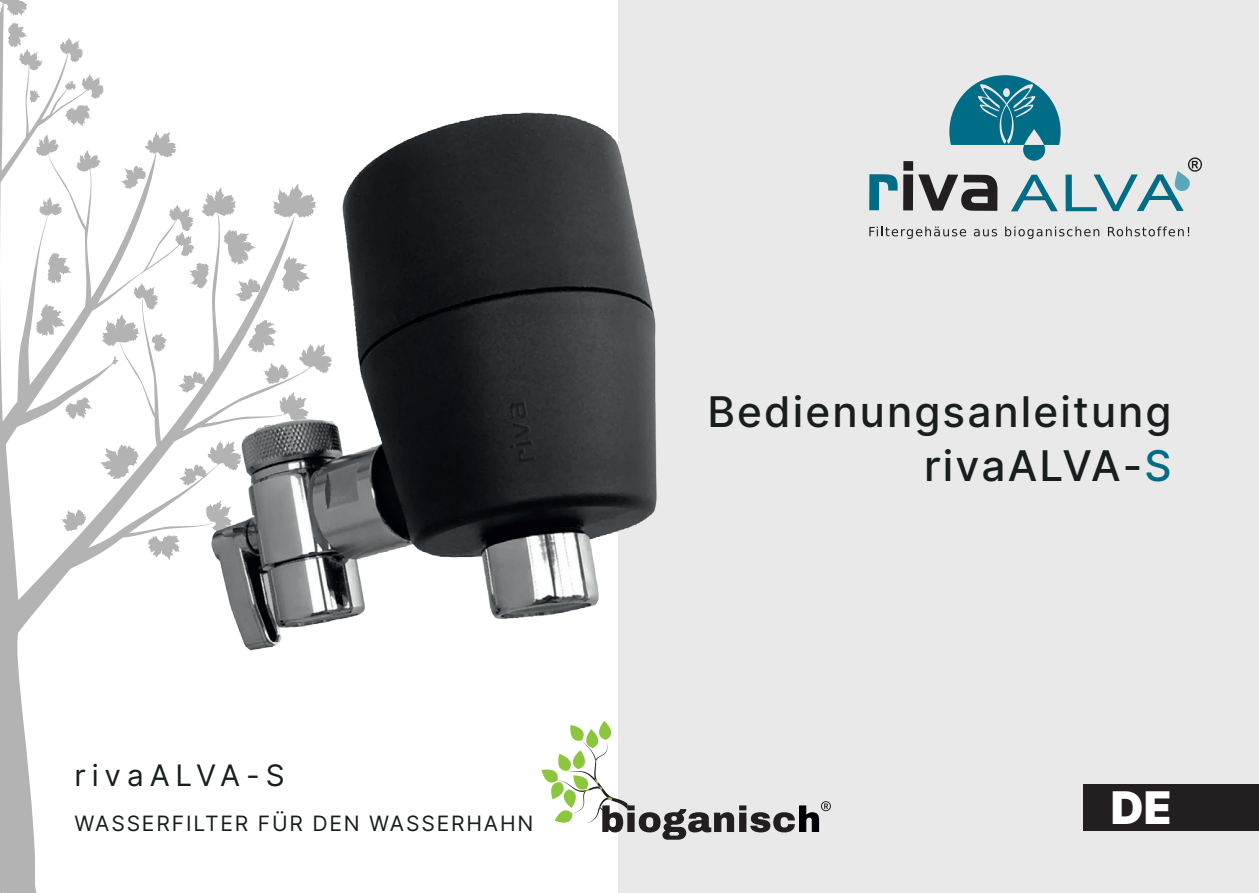
<style>
.page{position:relative;width:1259px;height:893px;background:#fff}
.page>*{position:absolute;margin:0;border:0;box-sizing:border-box;transform-origin:0 0}
.t1{font:900 45px "Inter";color:#fff}
.t2{font:500 42.3px/54px "Inter";letter-spacing:.05em;color:#181d1d;text-align:right}
.t3{font:29.7px "Inter";color:#181d1d}
.t4{font:21px "Inter";letter-spacing:.085em;color:#181d1d}
.s1{color:#006c85}
</style>
<div class="page">
<div style="left:618px;top:0;width:641px;height:893px;background:#e9e9e9"></div>
<svg style="left:541px;top:721px;width:290px;height:119px"></svg>
<svg style="left:0;top:62px;width:164px;height:796px"></svg>
<svg style="left:0;top:858px;width:37px;height:35px"></svg>
<svg style="left:39px;top:197px;width:23px;height:19px"></svg>
<svg style="left:100px;top:444px;width:39px;height:35px"></svg>
<svg style="left:120px;top:166px;width:26px;height:23px"></svg>
<svg style="left:65px;top:397px;width:27px;height:22px"></svg>
<svg style="left:61px;top:509px;width:25px;height:22px"></svg>
<svg style="left:77px;top:150px;width:24px;height:22px"></svg>
<svg style="left:36px;top:134px;width:23px;height:22px"></svg>
<svg style="left:65px;top:105px;width:26px;height:22px"></svg>
<svg style="left:82px;top:74px;width:22px;height:25px"></svg>
<svg style="left:65px;top:80px;width:11px;height:12px"></svg>
<svg style="left:30px;top:91px;width:10px;height:11px"></svg>
<svg style="left:60px;top:37px;width:23px;height:25px"></svg>
<svg style="left:145px;top:131px;width:19px;height:26px"></svg>
<svg style="left:147px;top:535px;width:17px;height:25px"></svg>
<svg style="left:36px;top:304px;width:29px;height:32px"></svg>
<svg style="left:0;top:0;width:42px;height:71px"></svg>
<svg style="left:47px;top:252px;width:24px;height:32px"></svg>
<svg style="left:102px;top:283px;width:62px;height:82px"></svg>
<img style="left:164px;top:112px;width:493px;height:539px">
<div style="left:1083px;top:785px;width:176px;height:46px;background:#231f20"></div>
<svg style="left:869px;top:174px;width:28px;height:36px"></svg>
<svg style="left:869px;top:227px;width:97px;height:12px"></svg>
<svg style="left:974px;top:229px;width:23px;height:7px"></svg>
<svg style="left:1005px;top:227px;width:94px;height:12px"></svg>
<svg style="left:1108px;top:227px;width:81px;height:9px"></svg>
<svg style="left:903px;top:75px;width:299px;height:136px"></svg>
<p class="t3" style="left:74px;top:753px;width:208px">RIVAALVA-S</p>
<p class="t4" style="left:75px;top:808px;width:460px">WASSERFILTER FÜR DEN WASSERHAHN</p>
<p class="t2" style="left:707px;top:385px;width:466px">Bedienungsanleitung rivaALVA-<span class="s1">S</span></p>
<p class="t1" style="left:1110px;top:774px;width:62px">DE</p>
</div>
